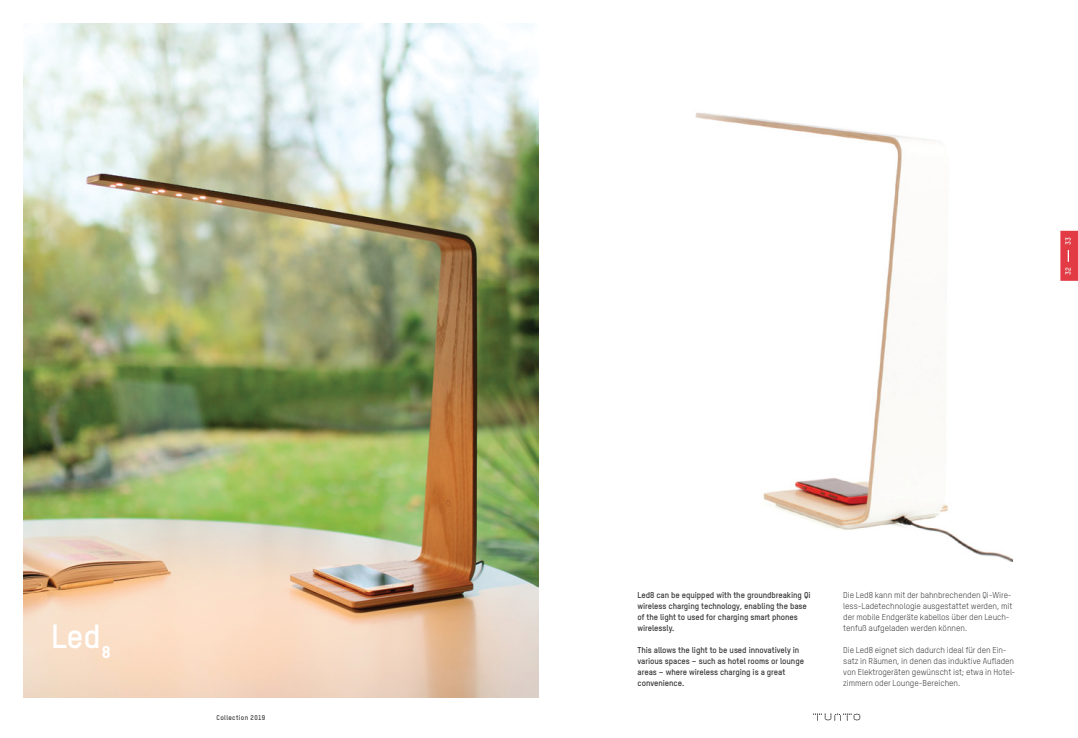
<style>
.page{position:relative;width:1078px;height:738px;background:#fff}
.page>*{position:absolute;margin:0;border:0;box-sizing:border-box;transform-origin:0 0}
.t1{font:700 33px "TSTAR";color:#fff}
.t2{font:8.4px/11px "TSTAR";letter-spacing:-.005em;color:#393839}
.t3{font:700 8.4px/11px "TSTAR";letter-spacing:-.005em;color:#393839}
.t4{font:700 7.5px "TSTAR";color:#f4f0f0}
.t5{font:700 6.8px "TSTAR";letter-spacing:.05em;color:#393839}
</style>
<div class="page">
<svg style="left:813px;top:713px;width:47px;height:6px"></svg>
<div style="left:1060px;top:230px;width:17px;height:50px;background:#e33b45"></div>
<img style="left:23px;top:23px;width:515px;height:674px">
<img style="left:695px;top:112px;width:317px;height:448px">
<p class="t1" style="left:51px;top:616px;width:61px">Led<sub>8</sub></p>
<p class="t5" style="left:216px;top:712px;width:50px">Collection 2019</p>
<p class="t4" style="left:1063px;top:244px;width:9px;rotate:-90deg">33</p>
<p class="t4" style="left:1063px;top:274px;width:9px;rotate:-90deg">32</p>
<p class="t3" style="left:637px;top:589px;width:174px">Led8 can be equipped with the groundbreaking Qi wireless charging technology, enabling the base of the light to used for charging smart phones wirelessly.</p>
<p class="t3" style="left:637px;top:644px;width:168px">This allows the light to be used innovatively in various spaces – such as hotel rooms or lounge areas – where wireless charging is a great convenience.</p>
<p class="t2" style="left:843px;top:589px;width:171px">Die Led8 kann mit der bahnbrechenden Qi-Wire&shy;less-Ladetechnologie ausgestattet werden, mit der mobile Endgeräte kabellos über den Leuch&shy;tenfuß aufgeladen werden können.</p>
<p class="t2" style="left:843px;top:644px;width:174px">Die Led8 eignet sich dadurch ideal für den Ein&shy;satz in Räumen, in denen das induktive Aufladen von Elektrogeräten gewünscht ist; etwa in Hotel&shy;zimmern oder Lounge-Bereichen.</p>
</div>
